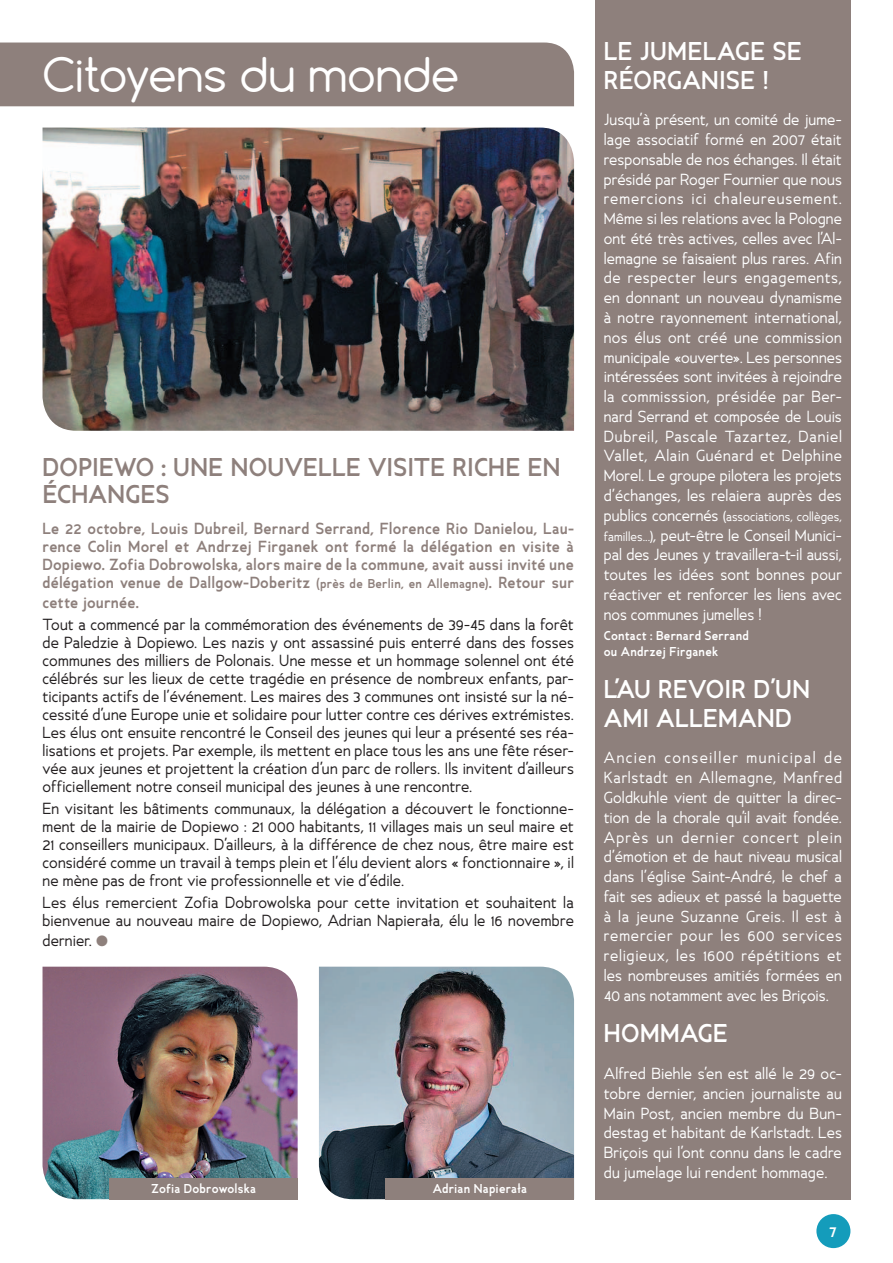
<style>
.page{position:relative;width:893px;height:1263px;background:#fff}
.page>*{position:absolute;margin:0;border:0;box-sizing:border-box;transform-origin:0 0}
.t1{font:45px "Comfortaa";letter-spacing:.005em;color:#fff}
.t2{font:700 24px/28.8px "Ancillary";letter-spacing:.015em;color:#fff}
.t3{font:700 24px/27px "Ancillary";letter-spacing:.015em;color:#8e807c}
.t4{font:15px/19.8px "Ancillary";letter-spacing:.005em;color:#fff;text-align:justify}
.t5{font:15px/18px "Ancillary";letter-spacing:.01em;color:#231f20;text-align:justify}
.t6{font:700 15px/18px "Ancillary";letter-spacing:.01em;color:#8e807c;text-align:justify}
.t7{font:700 15px "Ancillary";color:#fff}
.t8{font:700 12px/16.2px "Ancillary";letter-spacing:.015em;color:#fff}
.t9{font:12px "Ancillary";color:#fff}
.s1{font-size:12px}
.s2{color:#8e807c}
.s3{font-size:15px}
</style>
<div class="page">
<div style="left:816px;top:1214px;width:34px;height:34px;background:#149cbb;border-radius:50%"></div>
<div style="left:595px;top:0;width:255px;height:1199px;background:#8e807c"></div>
<div style="left:0;top:43px;width:574px;height:63px;background:#8e807c"></div>
<img style="left:43px;top:128px;width:531px;height:303px">
<img style="left:43px;top:967px;width:255px;height:232px">
<img style="left:319px;top:967px;width:255px;height:232px">
<div style="left:109px;top:1178px;width:189px;height:21px;background:#8e807c"></div>
<div style="left:386px;top:1178px;width:188px;height:21px;background:#8e807c"></div>
<h1 class="t1" style="left:43px;top:46px;width:418px">Citoyens du monde</h1>
<h2 class="t3" style="left:43px;top:454px;width:519px">Dopiewo : une nouvelle visite riche en échanges</h2>
<p class="t6" style="left:43px;top:519px;width:533px">Le 22 octobre, Louis Dubreil, Bernard Serrand, Florence Rio Danielou, Lau&shy;rence Colin Morel et Andrzej Firganek ont formé la délégation en visite à Dopiewo. Zofia Dobrowolska, alors maire de la commune, avait aussi invité une délégation venue de Dallgow-Doberitz <span class="s1">(près de Berlin, en Allemagne)</span>. Retour sur</p>
<p class="t6" style="left:43px;top:593px;width:98px">cette journée.</p>
<p class="t5" style="left:43px;top:615px;width:533px">Tout a commencé par la commémoration des événements de 39-45 dans la forêt de Paledzie à Dopiewo. Les nazis y ont assassiné puis enterré dans des fosses communes des milliers de Polonais. Une messe et un hommage solennel ont été célébrés sur les lieux de cette tragédie en présence de nombreux enfants, par&shy;ticipants actifs de l’événement. Les maires des 3 communes ont insisté sur la né&shy;cessité d’une Europe unie et solidaire pour lutter contre ces dérives extrémistes.<br>Les élus ont ensuite rencontré le Conseil des jeunes qui leur a présenté ses réa&shy;lisations et projets. Par exemple, ils mettent en place tous les ans une fête réser&shy;vée aux jeunes et projettent la création d’un parc de rollers. Ils invitent d’ailleurs officiellement notre conseil municipal des jeunes à une rencontre.</p>
<p class="t5" style="left:43px;top:800px;width:533px">En visitant les bâtiments communaux, la délégation a découvert le fonctionne&shy;ment de la mairie de Dopiewo : 21 000 habitants, 11 villages mais un seul maire et 21 conseillers municipaux. D’ailleurs, à la différence de chez nous, être maire est considéré comme un travail à temps plein et l’élu devient alors « fonctionnaire », il ne mène pas de front vie professionnelle et vie d’édile.</p>
<p class="t5" style="left:43px;top:894px;width:533px">Les élus remercient Zofia Dobrowolska pour cette invitation et souhaitent la bienvenue au nouveau maire de Dopiewo, Adrian Napierała, élu le 16 novembre</p>
<p class="t5" style="left:43px;top:931px;width:67px">dernier. <span class="s2">●</span></p>
<p class="t8" style="left:151px;top:1180px;width:107px">Zofia Dobrowolska</p>
<p class="t8" style="left:433px;top:1180px;width:96px">Adrian Napierała</p>
<h2 class="t2" style="left:604px;top:36px;width:200px">Le jumelage se réorganise !</h2>
<p class="t4" style="left:604px;top:110px;width:240px">Jusqu’à présent, un comité de jume&shy;lage associatif formé en 2007 était responsable de nos échanges. Il était présidé par Roger Fournier que nous remercions ici chaleureusement.<br>Même si les relations avec la Pologne ont été très actives, celles avec l’Al&shy;lemagne se faisaient plus rares. Afin de respecter leurs engagements, en donnant un nouveau dynamisme à notre rayonnement international, nos élus ont créé une commission municipale «ouverte». Les personnes intéressées sont invitées à rejoindre la commisssion, présidée par Ber&shy;nard Serrand et composée de Louis Dubreil, Pascale Tazartez, Daniel Vallet, Alain Guénard et Delphine Morel. Le groupe pilotera les projets d’échanges, les relaiera auprès des</p>
<p class="t9" style="left:604px;top:508px;width:240px"><span class="s3">publics concernés</span> (associations, collèges,</p>
<p class="t4" style="left:604px;top:525px;width:240px"><span class="s1">familles...)</span>, peut-être le Conseil Munici&shy;pal des Jeunes y travaillera-t-il aussi, toutes les idées sont bonnes pour réactiver et renforcer les liens avec nos communes jumelles !</p>
<p class="t8" style="left:604px;top:628px;width:147px">Contact : Bernard Serrand ou Andrzej Firganek</p>
<h2 class="t2" style="left:604px;top:675px;width:100px">L’au r evoir</h2>
<h2 class="t2" style="left:604px;top:675px;width:208px;text-indent:150px">d’un ami allemand</h2>
<p class="t4" style="left:604px;top:748px;width:240px">Ancien conseiller municipal de Karlstadt en Allemagne, Manfred Goldkuhle vient de quitter la direc&shy;tion de la chorale qu’il avait fondée.<br>Après un dernier concert plein d’émotion et de haut niveau musical dans l’église Saint-André, le chef a fait ses adieux et passé la baguette à la jeune Suzanne Greis. Il est à remercier pour les 600 services religieux, les 1600 répétitions et les nombreuses amitiés formées en 40 ans notamment avec les Briçois.</p>
<h2 class="t2" style="left:604px;top:1019px;width:20px">Homm</h2>
<h2 class="t2" style="left:680px;top:1019px;width:50px">age</h2>
<p class="t4" style="left:604px;top:1064px;width:240px">Alfred Biehle s’en est allé le 29 oc&shy;tobre dernier, ancien journaliste au Main Post, ancien membre du Bun&shy;destag et habitant de Karlstadt. Les Briçois qui l’ont connu dans le cadre du jumelage lui rendent hommage.</p>
<p class="t7" style="left:829px;top:1221px;width:9px">7</p>
</div>
